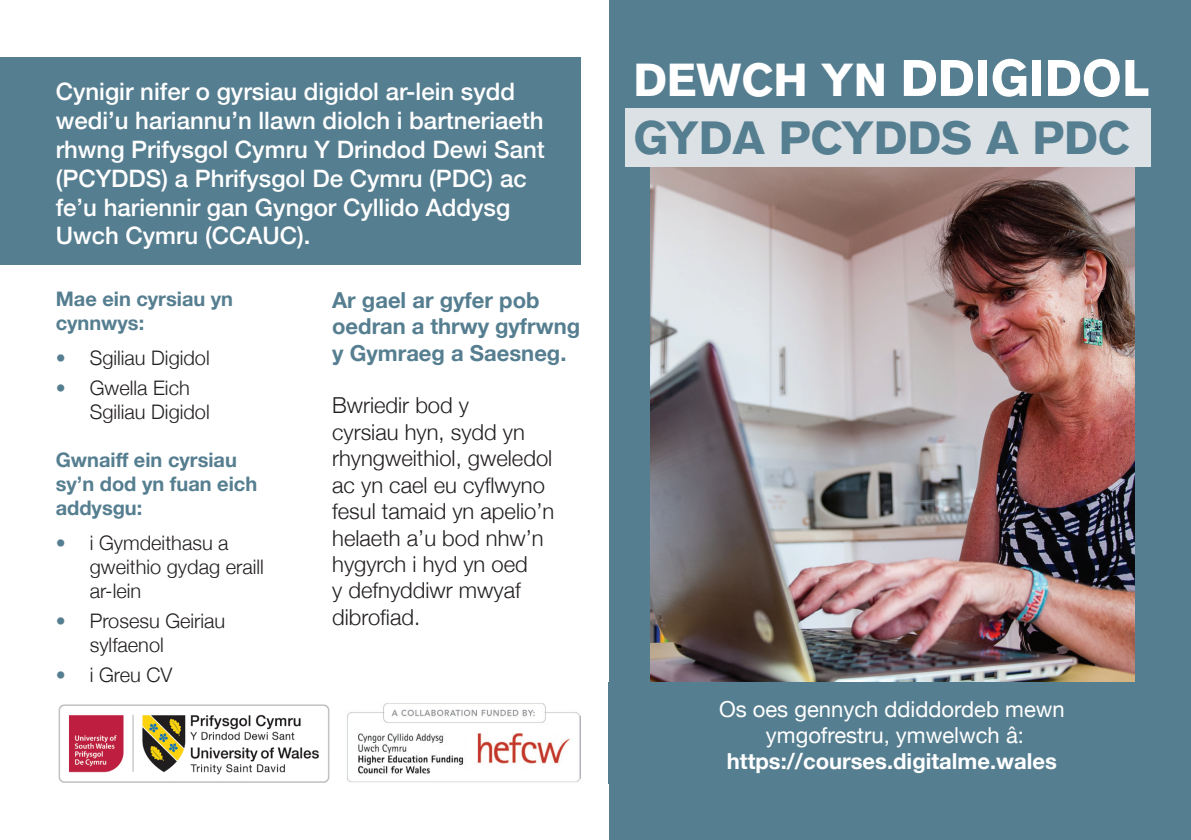
<style>
.page{position:relative;width:1191px;height:840px;background:#fff}
.page>*{position:absolute;margin:0;border:0;box-sizing:border-box;transform-origin:0 0}
.t1{font:700 50.8px "Akzidenz Grotesk BQ";color:#fff}
.t2{font:700 46.2px "Akzidenz Grotesk BQ";color:#557e90}
.t3{font:500 24px/28.8px "Helvetica Neue";color:#fff}
.t4{font:300 22px/26.4px "Helvetica Neue";color:#231f20}
.t5{font:700 22px/26.4px "Helvetica Neue";color:#557e90}
.t6{font:22px/26.4px "Helvetica Neue";color:#fff;text-align:center}
.t7{font:700 22px "Helvetica Neue";color:#fff}
.t8{font:300 20px/24px "Helvetica Neue";color:#231f20}
.t9{font:700 20px/24px "Helvetica Neue";color:#557e90}
.s1{color:#557e90}
.s2{font-size:45.8px}
</style>
<div class="page">
<div style="left:609px;top:0;width:582px;height:839px;background:#557e90"></div>
<img style="left:650px;top:167px;width:484px;height:514px">
<div style="left:625px;top:108px;width:526px;height:59px;background:#dbe1e4"></div>
<img style="left:347px;top:703px;width:233px;height:79px">
<img style="left:58px;top:704px;width:272px;height:78px">
<div style="left:0;top:57px;width:580px;height:207px;background:#557e90"></div>
<div style="left:608px;top:681px;width:583px;height:101px;background:#557e90"></div>
<p class="t3" style="left:56px;top:75px;width:491px">Cynigir nifer o gyrsiau digidol ar-lein sydd wedi’u hariannu’n llawn diolch i bartneriaeth rhwng Prifysgol Cymru Y Drindod Dewi Sant (PCYDDS) a Phrifysgol De Cymru (PDC) ac fe’u hariennir gan Gyngor Cyllido Addysg Uwch Cymru (CCAUC).</p>
<p class="t9" style="left:56px;top:287px;width:179px">Mae ein cyrsiau yn cynnwys:</p>
<p class="t8" style="left:56px;top:344px;width:156px"><span class="s1">•</span> Sgiliau Digidol</p>
<p class="t8" style="left:90px;top:374px;width:122px;text-indent:-34px"><span class="s1">•</span> Gwella Eich<br>Sgiliau Digidol</p>
<p class="t9" style="left:56px;top:448px;width:203px">Gwnaiff ein cyrsiau sy’n dod yn fuan eich addysgu:</p>
<p class="t8" style="left:90px;top:529px;width:176px;text-indent:-34px"><span class="s1">•</span> i Gymdeithasu a gweithio gydag eraill ar-lein</p>
<p class="t8" style="left:90px;top:607px;width:137px;text-indent:-34px"><span class="s1">•</span> Prosesu Geiriau sylfaenol</p>
<p class="t8" style="left:56px;top:660px;width:118px"><span class="s1">•</span> i Greu CV</p>
<p class="t5" style="left:332px;top:287px;width:250px">Ar gael ar gyfer pob oedran a thrwy gyfrwng y Gymraeg a Saesneg.</p>
<p class="t4" style="left:332px;top:390px;width:224px">Bwriedir bod y<br>cyrsiau hyn, sydd yn rhyngweithiol, gweledol ac yn cael eu cyflwyno fesul tamaid yn apelio’n helaeth a’u bod nhw’n hygyrch i hyd yn oed<br>y defnyddiwr mwyaf dibrofiad.</p>
<h1 class="t1" style="left:633px;top:49px;width:517px"><span class="s2">DEWCH YN</span> DDIGIDOL</h1>
<h2 class="t2" style="left:633px;top:111px;width:498px">GYDA PCYDDS A PDC</h2>
<p class="t6" style="left:719px;top:696px;width:347px">Os oes gennych ddiddordeb mewn ymgofrestru, ymwelwch â:</p>
<p class="t7" style="left:727px;top:743px;width:331px">https://courses.digitalme.wales</p>
</div>
